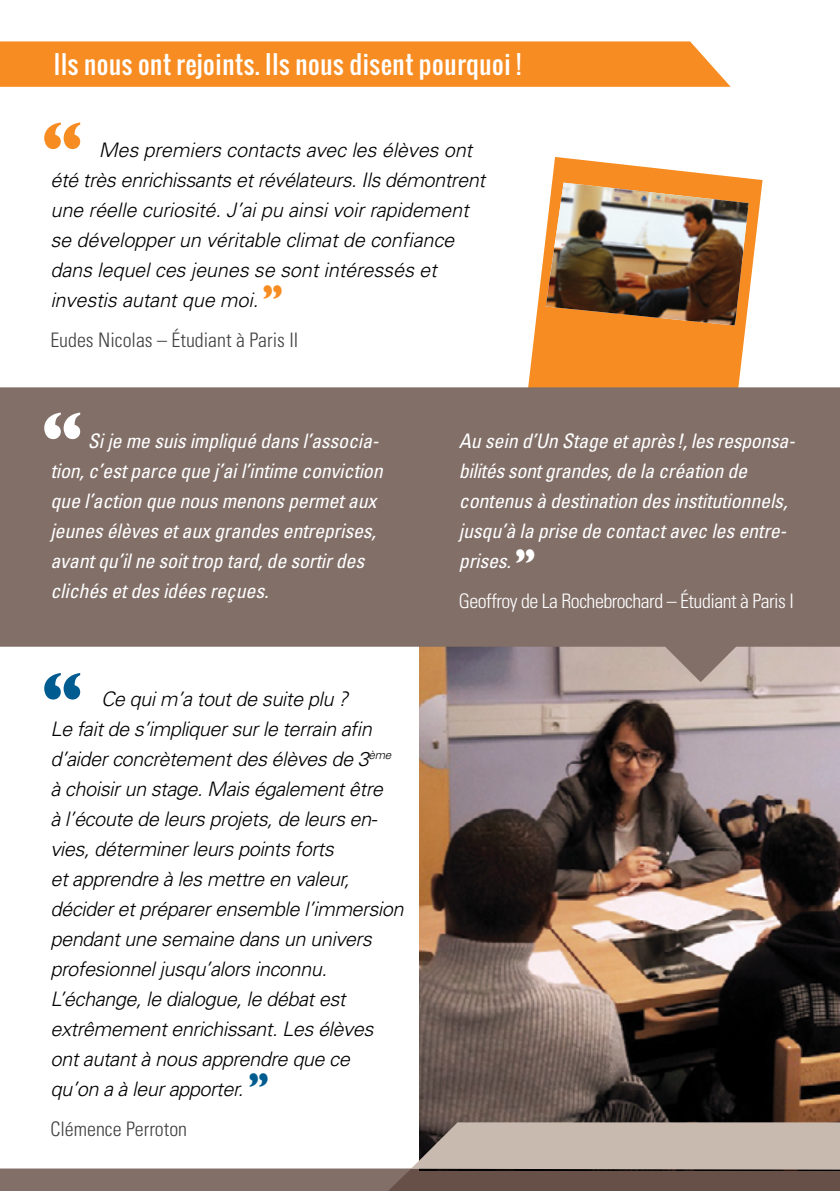
<style>
.page{position:relative;width:840px;height:1191px;background:#fff}
.page>*{position:absolute;margin:0;border:0;box-sizing:border-box;transform-origin:0 0}
.t1{font:700 72px "Gill Sans";color:#f78d22}
.t2{font:700 72px "Gill Sans";color:#fff}
.t3{font:700 72px "Gill Sans";color:#005c90}
.t4{font:700 36px "Gill Sans";color:#f78d22}
.t5{font:700 36px "Gill Sans";color:#005c90}
.t6{font:700 36px "Gill Sans";color:#fff}
.t7{font:25px "Oswald";letter-spacing:.025em;color:#fff}
.t8{font:italic 300 20px/30px "Univers";letter-spacing:-.025em;color:#000}
.t9{font:italic condensed 20px/30px "Univers";letter-spacing:-.01em;color:#fff}
.t10{font:300 condensed 20px "Univers";color:#414042}
.t11{font:300 condensed 20px "Univers";letter-spacing:-.025em;color:#fff}
</style>
<div class="page">
<img style="left:419px;top:682px;width:420px;height:440px">
<div style="left:0;top:41px;width:730px;height:46px;background:#f78d22"></div>
<svg style="left:528px;top:157px;width:234px;height:230px;fill:#f78d22"></svg>
<img style="left:545px;top:183px;width:203px;height:142px">
<svg style="left:0;top:387px;width:839px;height:295px;background:#8c7a73"></svg>
<svg style="left:0;top:1122px;width:839px;height:69px"></svg>
<p class="t7" style="left:54px;top:46px;width:468px">Ils nous ont rejoints. Ils nous disent pourquoi !</p>
<h1 class="t1" style="left:42px;top:105px;width:42px">“</h1>
<p class="t8" style="left:50px;top:134px;width:436px;text-indent:48px">Mes premiers contacts avec les élèves ont été très enrichissants et révélateurs. Ils démontrent une réelle curiosité. J’ai pu ainsi voir rapidement se développer un véritable climat de confiance dans lequel ces jeunes se sont intéressés et investis autant que moi.</p>
<p class="t10" style="left:50px;top:328px;width:249px">Eudes Nicolas – étudiant à Paris II</p>
<h2 class="t4" style="left:262px;top:276px;width:22px">”</h2>
<h1 class="t2" style="left:42px;top:395px;width:42px">“</h1>
<p class="t9" style="left:50px;top:426px;width:334px;text-indent:38px">Si je me suis impliqué dans l’associa&shy;tion, c’est parce que j’ai l’intime conviction que l’action que nous menons permet aux jeunes élèves et aux grandes entreprises, avant qu’il ne soit trop tard, de sortir des clichés et des idées reçues.</p>
<p class="t9" style="left:458px;top:426px;width:337px">Au sein d’Un Stage et après!, les responsa&shy;bilités sont grandes, de la création de contenus à destination des institutionnels, jusqu’à la prise de contact avec les entre&shy;prises.</p>
<h2 class="t6" style="left:515px;top:540px;width:22px">”</h2>
<p class="t11" style="left:458px;top:589px;width:336px">Geoffroy de La Rochebrochard – Étudiant à Paris I</p>
<h1 class="t3" style="left:42px;top:656px;width:42px">“</h1>
<p class="t8" style="left:50px;top:683px;width:354px;text-indent:51px">Ce qui m’a tout de suite plu ?<br>Le fait de s’impliquer sur le terrain afin d’aider concrètement des élèves de 3<sup>ème </sup>à choisir un stage. Mais également être<br>à l’écoute de leurs projets, de leurs en&shy;vies, déterminer leurs points forts<br>et apprendre à les mettre en valeur, décider et préparer ensemble l’immersion pendant une semaine dans un univers profesionnel jusqu’alors inconnu.<br>L’échange, le dialogue, le débat est extrêmement enrichissant. Les élèves ont autant à nous apprendre que ce<br>qu’on a à leur apporter.</p>
<p class="t10" style="left:50px;top:1116px;width:138px">Clémence Perroton</p>
<h2 class="t5" style="left:248px;top:1065px;width:22px">”</h2>
</div>
